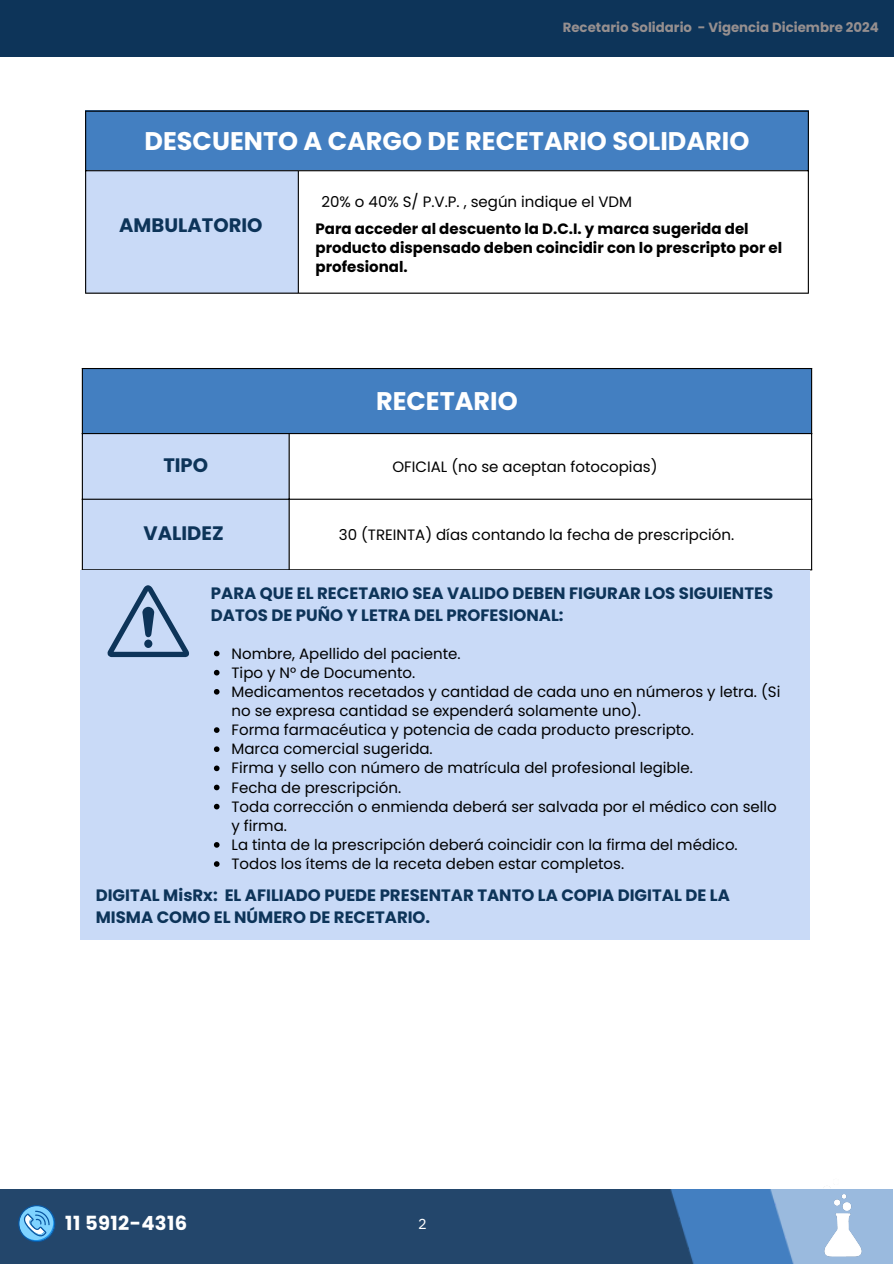
<style>
.page{position:relative;width:894px;height:1264px;background:#fff}
.page>*{position:absolute;margin:0;border:0;box-sizing:border-box;transform-origin:0 0}
.t1{font:700 25.5px "Poppins";color:#fff}
.t2{font:700 19.5px "Poppins";letter-spacing:.02em;color:#fff}
.t3{font:700 19.5px "Poppins";color:#0d3459}
.t4{font:700 16.5px/21.3px "Poppins";color:#0d3459}
.t5{font:15px/19.2px "Poppins";color:#000}
.t6{font:700 15px/19.2px "Poppins";color:#000}
.t7{font:14.55px "IBM Plex Sans";color:#fff}
.t8{font:700 13.35px "Poppins";color:#968f8f}
</style>
<div class="page">
<div style="left:0;top:0;width:893px;height:56px;background:#0d3459"></div>
<img style="left:698px;top:1189px;width:101px;height:74px">
<div style="left:0;top:1189px;width:698px;height:74px;background:#23466b"></div>
<img style="left:804px;top:1190px;width:76px;height:73px">
<svg style="left:18px;top:1204px;width:37px;height:38px"></svg>
<div style="left:85px;top:111px;width:723px;height:60px;background:#437fc1"></div>
<div style="left:85px;top:170px;width:213px;height:123px;background:#c9daf7"></div>
<hr style="left:85px;top:112px;width:1px;height:180px;background:#000">
<hr style="left:298px;top:171px;width:1px;height:121px;background:#000">
<hr style="left:807px;top:112px;width:1px;height:180px;background:#000">
<hr style="left:85px;top:111px;width:723px;height:1px;background:#000">
<hr style="left:85px;top:170px;width:723px;height:1px;background:#000">
<hr style="left:85px;top:292px;width:723px;height:2px;background:#000">
<div style="left:82px;top:368px;width:729px;height:66px;background:#437fc1"></div>
<div style="left:83px;top:434px;width:205px;height:135px;background:#c9daf7"></div>
<svg style="left:289px;top:434px;width:521px;height:135px"></svg>
<hr style="left:82px;top:369px;width:1px;height:200px;background:#000">
<hr style="left:288px;top:434px;width:1px;height:135px;background:#000">
<hr style="left:810px;top:369px;width:2px;height:200px;background:#000">
<hr style="left:82px;top:368px;width:730px;height:1px;background:#000">
<hr style="left:82px;top:433px;width:730px;height:1px;background:#000">
<hr style="left:82px;top:498px;width:730px;height:2px;background:#000">
<hr style="left:82px;top:569px;width:730px;height:1px;background:#000">
<div style="left:80px;top:570px;width:729px;height:370px;background:#c9daf7"></div>
<svg style="left:107px;top:585px;width:82px;height:72px"></svg>
<svg style="left:214px;top:650px;width:5px;height:6px"></svg>
<svg style="left:214px;top:670px;width:5px;height:5px"></svg>
<svg style="left:214px;top:689px;width:5px;height:5px"></svg>
<svg style="left:214px;top:727px;width:5px;height:6px"></svg>
<svg style="left:214px;top:746px;width:5px;height:6px"></svg>
<svg style="left:214px;top:765px;width:5px;height:6px"></svg>
<svg style="left:214px;top:784px;width:5px;height:6px"></svg>
<svg style="left:214px;top:803px;width:5px;height:6px"></svg>
<svg style="left:214px;top:842px;width:5px;height:5px"></svg>
<svg style="left:214px;top:861px;width:5px;height:5px"></svg>
<h4 class="t8" style="left:562px;top:18px;width:317px">Recetario Solidario - Vigencia Diciembre 2024</h4>
<p class="t1" style="left:144px;top:123px;width:606px">DESCUENTO A CARGO DE RECETARIO SOLIDARIO</p>
<h5 class="t5" style="left:321px;top:192px;width:312px">20% o 40% S/ P.V.P. , según indique el VDM</h5>
<p class="t3" style="left:119px;top:212px;width:145px">AMBULATORIO</p>
<p class="t6" style="left:315px;top:219px;width:468px">Para acceder al descuento la D.C.I. y marca sugerida del producto dispensado deben coincidir con lo prescripto por el profesional.</p>
<h5 class="t1" style="left:376px;top:383px;width:143px">RECETARIO</h5>
<p class="t3" style="left:163px;top:452px;width:46px">TIPO</p>
<p class="t5" style="left:392px;top:457px;width:266px">OFICIAL (no se aceptan fotocopias)</p>
<h3 class="t3" style="left:144px;top:520px;width:81px">VALIDEZ</h3>
<p class="t5" style="left:339px;top:525px;width:397px">30 (TREINTA) días contando la fecha de prescripción.</p>
<p class="t4" style="left:211px;top:582px;width:563px">PARA QUE EL RECETARIO SEA VALIDO DEBEN FIGURAR LOS SIGUIENTES<br>DATOS DE PUÑO Y LETRA DEL PROFESIONAL:</p>
<p class="t5" style="left:231px;top:643px;width:230px">Nombre, Apellido del paciente.</p>
<p class="t5" style="left:231px;top:663px;width:185px">Tipo y N° de Documento.</p>
<p class="t5" style="left:231px;top:682px;width:550px">Medicamentos recetados y cantidad de cada uno en números y letra. (Si no se expresa cantidad se expenderá solamente uno).</p>
<p class="t5" style="left:231px;top:720px;width:464px">Forma farmacéutica y potencia de cada producto prescripto.</p>
<p class="t5" style="left:231px;top:739px;width:203px">Marca comercial sugerida.</p>
<p class="t5" style="left:231px;top:758px;width:462px">Firma y sello con número de matrícula del profesional legible.</p>
<p class="t5" style="left:231px;top:777px;width:171px">Fecha de prescripción.</p>
<p class="t5" style="left:231px;top:796px;width:546px">Toda corrección o enmienda deberá ser salvada por el médico con sello y firma.</p>
<p class="t5" style="left:231px;top:835px;width:507px">La tinta de la prescripción deberá coincidir con la firma del médico.</p>
<h4 class="t5" style="left:231px;top:854px;width:394px">Todos los ítems de la receta deben estar completos.</h4>
<p class="t4" style="left:96px;top:884px;width:635px">DIGITAL MisRx: EL AFILIADO PUEDE PRESENTAR TANTO LA COPIA DIGITAL DE LA<br>MISMA COMO EL NÚMERO DE RECETARIO.</p>
<h1 class="t2" style="left:65px;top:1209px;width:123px">11 5912-4316</h1>
<p class="t7" style="left:418px;top:1214px;width:10px">2</p>
<h5 class="t2" style="left:90px;top:1218px;width:123px">11 5912-4316</h5>
<h2 class="t2" style="left:74px;top:1221px;width:123px">11 5912-4316</h2>
</div>
